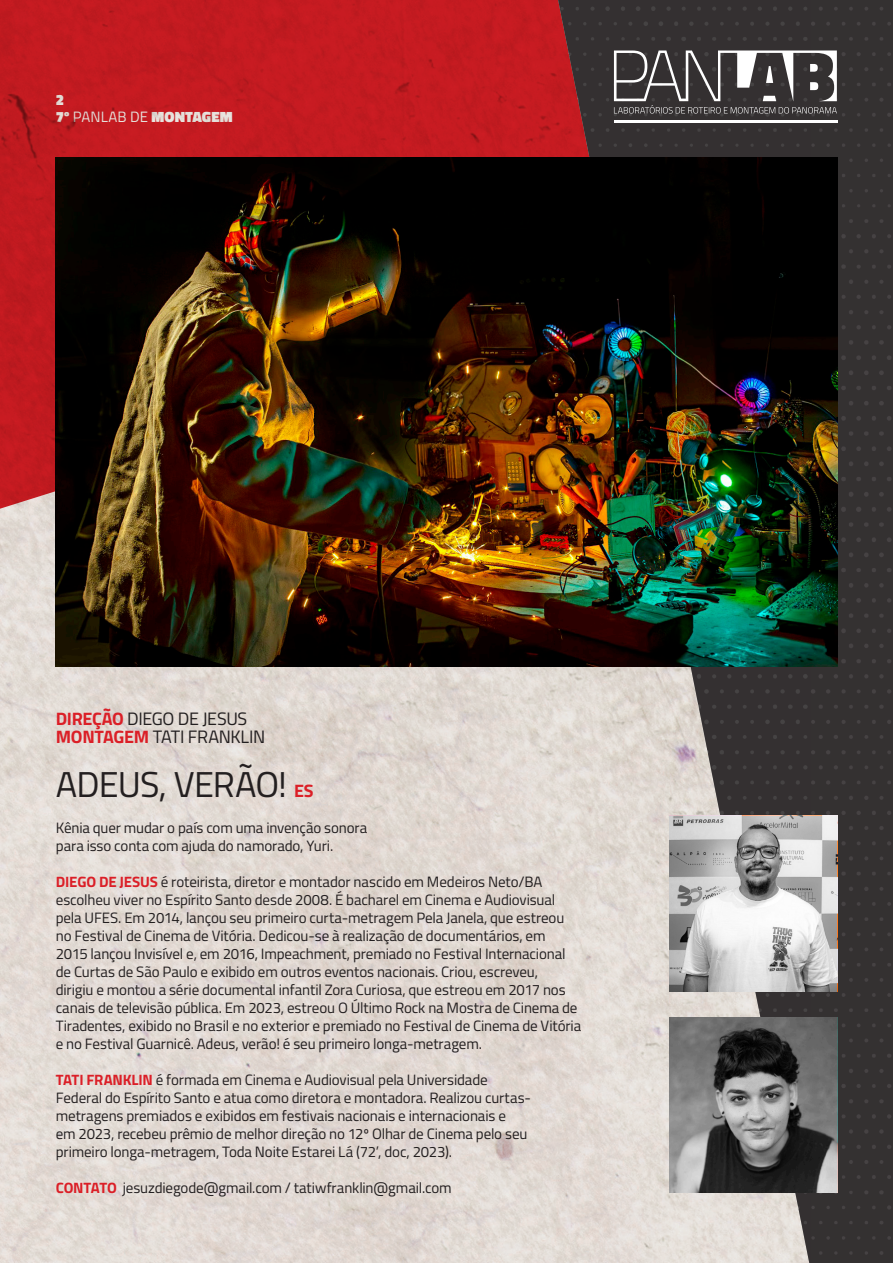
<style>
.page{position:relative;width:893px;height:1263px;background:#fff}
.page>*{position:absolute;margin:0;border:0;box-sizing:border-box;transform-origin:0 0}
.t1{font:36px "Cairo";letter-spacing:-.025em;color:#231f20}
.t2{font:18px "Cairo";letter-spacing:-.02em;color:#231f20}
.t3{font:15px/18px "Cairo";letter-spacing:-.01em;color:#231f20}
.t4{font:900 15px/17.2px "Cairo";letter-spacing:.01em;color:#fff}
.s1{font-weight:400}
.s2{font-weight:700;color:#db1f27}
.s3{font-weight:700;font-size:18px;color:#db1f27}
</style>
<div class="page">
<svg style="left:809px;top:0;width:84px;height:1263px;background:#363332"></svg>
<hr style="left:614px;top:120px;width:223px;height:3px;background:#fff">
<svg style="left:809px;top:50px;width:28px;height:64px"></svg>
<img style="left:0;top:0;width:809px;height:1263px">
<img style="left:56px;top:158px;width:781px;height:508px">
<svg style="left:670px;top:1017px;width:167px;height:176px;background:#646464"></svg>
<svg style="left:670px;top:816px;width:167px;height:175px"></svg>
<p class="t4" style="left:56px;top:91px;width:178px">2<br>7º <span class="s1">PANLAB DE</span> MONTAGEM</p>
<p class="t2" style="left:56px;top:705px;width:193px"><span class="s2">DIREÇÃO</span> DIEGO DE JESUS</p>
<p class="t2" style="left:56px;top:723px;width:211px"><span class="s2">MONTAGEM</span> TATI FRANKLIN</p>
<p class="t1" style="left:56px;top:758px;width:259px">ADEUS, VERÃO! <span class="s3">ES</span></p>
<p class="t3" style="left:56px;top:818px;width:313px">Kênia quer mudar o país com uma invenção sonora para isso conta com ajuda do namorado, Yuri.</p>
<p class="t3" style="left:56px;top:872px;width:527px"><span class="s2">DIEGO DE JESUS</span> é roteirista, diretor e montador nascido em Medeiros Neto/BA escolheu viver no Espírito Santo desde 2008. É bacharel em Cinema e Audiovisual pela UFES. Em 2014, lançou seu primeiro curta-metragem Pela Janela, que estreou no Festival de Cinema de Vitória. Dedicou-se à realização de documentários, em 2015 lançou Invisível e, em 2016, Impeachment, premiado no Festival Internacional de Curtas de São Paulo e exibido em outros eventos nacionais. Criou, escreveu,<br>dirigiu e montou a série documental infantil Zora Curiosa, que estreou em 2017 nos canais de televisão pública. Em 2023, estreou O Último Rock na Mostra de Cinema de Tiradentes, exibido no Brasil e no exterior e premiado no Festival de Cinema de Vitória e no Festival Guarnicê. Adeus, verão! é seu primeiro longa-metragem.</p>
<p class="t3" style="left:56px;top:1070px;width:477px"><span class="s2">TATI FRANKLIN</span> é formada em Cinema e Audiovisual pela Universidade Federal do Espírito Santo e atua como diretora e montadora. Realizou curtas&shy;metragens premiados e exibidos em festivais nacionais e internacionais e<br>em 2023, recebeu prêmio de melhor direção no 12º Olhar de Cinema pelo seu primeiro longa-metragem, Toda Noite Estarei Lá (72’, doc, 2023).</p>
<p class="t3" style="left:56px;top:1178px;width:397px"><span class="s2">CONTATO</span> jesuzdiegode@gmail.com / tatiwfranklin@gmail.com</p>
</div>
